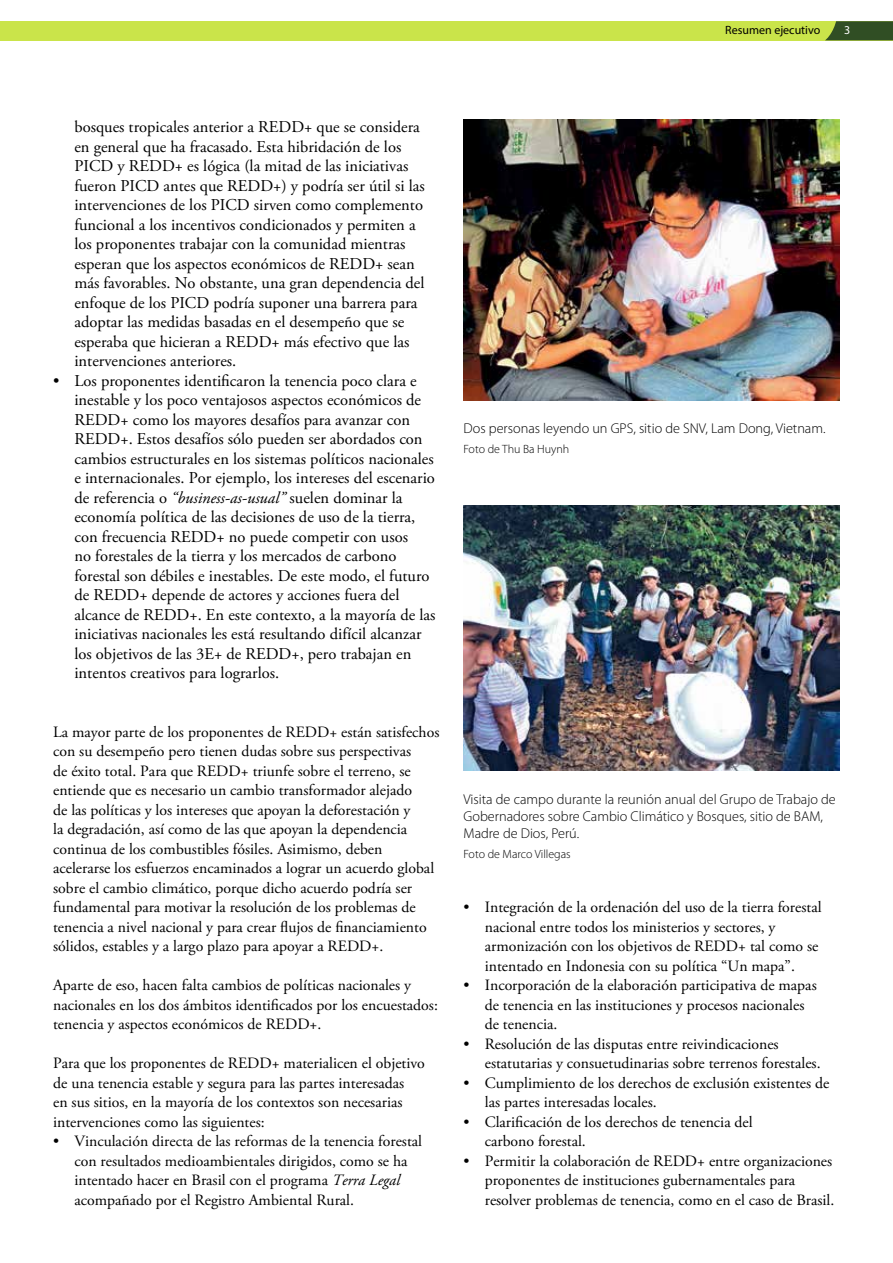
<style>
.page{position:relative;width:893px;height:1263px;background:#fff}
.page>*{position:absolute;margin:0;border:0;box-sizing:border-box;transform-origin:0 0}
.t1{font:16.5px/19.5px "Adobe Garamond Pro";color:#000}
.t2{font:15.75px/19.5px "Adobe Garamond Pro";color:#000}
.t3{font:300 14.25px/17.1px "Myriad Pro";color:#000}
.t4{font:300 12px "Myriad Pro";color:#000}
.t5{font:12px "Myriad Pro";color:#000}
.t6{font:12px "Myriad Pro";color:#fff}
.s1{font-style:italic}
</style>
<div class="page">
<div style="left:0;top:21px;width:893px;height:19px;background:#cae44a"></div>
<svg style="left:825px;top:21px;width:68px;height:19px"></svg>
<img style="left:463px;top:505px;width:377px;height:266px">
<img style="left:463px;top:120px;width:377px;height:281px">
<p class="t5" style="left:725px;top:23px;width:97px">Resumen ejecutivo</p>
<p class="t6" style="left:844px;top:23px;width:8px">3</p>
<p class="t1" style="left:74px;top:118px;width:352px">bosques tropicales anterior a REDD+ que se considera en general que ha fracasado. Esta hibridación de los PICD y REDD+ es lógica (la mitad de las iniciativas fueron PICD antes que REDD+) y podría ser útil si las intervenciones de los PICD sirven como complemento funcional a los incentivos condicionados y permiten a los proponentes trabajar con la comunidad mientras esperan que los aspectos económicos de REDD+ sean más favorables. No obstante, una gran dependencia del enfoque de los PICD podría suponer una barrera para adoptar las medidas basadas en el desempeño que se esperaba que hicieran a REDD+ más efectivo que las intervenciones anteriores.</p>
<p class="t1" style="left:74px;top:371px;width:363px;text-indent:-21px">• Los proponentes identificaron la tenencia poco clara e inestable y los poco ventajosos aspectos económicos de REDD+ como los mayores desafíos para avanzar con REDD+. Estos desafíos sólo pueden ser abordados con cambios estructurales en los sistemas políticos nacionales e internacionales. Por ejemplo, los intereses del escenario de referencia o <span class="s1">“business-as-usual”</span> suelen dominar la economía política de las decisiones de uso de la tierra, con frecuencia REDD+ no puede competir con usos<br>no forestales de la tierra y los mercados de carbono forestal son débiles e inestables. De este modo, el futuro de REDD+ depende de actores y acciones fuera del alcance de REDD+. En este contexto, a la mayoría de las iniciativas nacionales les está resultando difícil alcanzar los objetivos de las 3E+ de REDD+, pero trabajan en intentos creativos para lograrlos.</p>
<p class="t2" style="left:53px;top:722px;width:388px">La mayor parte de los proponentes de REDD+ están satisfechos con su desempeño pero tienen dudas sobre sus perspectivas<br>de éxito total. Para que REDD+ triunfe sobre el terreno, se entiende que es necesario un cambio transformador alejado<br>de las políticas y los intereses que apoyan la deforestación y<br>la degradación, así como de las que apoyan la dependencia continua de los combustibles fósiles. Asimismo, deben acelerarse los esfuerzos encaminados a lograr un acuerdo global sobre el cambio climático, porque dicho acuerdo podría ser fundamental para motivar la resolución de los problemas de tenencia a nivel nacional y para crear flujos de financiamiento sólidos, estables y a largo plazo para apoyar a REDD+.</p>
<p class="t2" style="left:53px;top:976px;width:386px">Aparte de eso, hacen falta cambios de políticas nacionales y nacionales en los dos ámbitos identificados por los encuestados: tenencia y aspectos económicos de REDD+.</p>
<p class="t2" style="left:53px;top:1054px;width:373px">Para que los proponentes de REDD+ materialicen el objetivo de una tenencia estable y segura para las partes interesadas<br>en sus sitios, en la mayoría de los contextos son necesarias intervenciones como las siguientes:</p>
<p class="t2" style="left:74px;top:1132px;width:349px;text-indent:-21px">• Vinculación directa de las reformas de la tenencia forestal con resultados medioambientales dirigidos, como se ha intentado hacer en Brasil con el programa <span class="s1">Terra Legal </span>acompañado por el Registro Ambiental Rural.</p>
<p class="t3" style="left:463px;top:419px;width:364px">Dos personas leyendo un GPS, sitio de SNV, Lam Dong, Vietnam.</p>
<p class="t4" style="left:463px;top:442px;width:107px">Foto de Thu Ba Huynh</p>
<p class="t3" style="left:463px;top:790px;width:374px">Visita de campo durante la reunión anual del Grupo de Trabajo de<br>Gobernadores sobre Cambio Climático y Bosques, sitio de BAM,<br>Madre de Dios, Perú.</p>
<p class="t4" style="left:463px;top:847px;width:109px">Foto de Marco Villegas</p>
<p class="t2" style="left:485px;top:898px;width:338px;text-indent:-21px">• Integración de la ordenación del uso de la tierra forestal nacional entre todos los ministerios y sectores, y armonización con los objetivos de REDD+ tal como se intentado en Indonesia con su política “Un mapa”.</p>
<p class="t2" style="left:485px;top:976px;width:333px;text-indent:-21px">• Incorporación de la elaboración participativa de mapas de tenencia en las instituciones y procesos nacionales de tenencia.</p>
<p class="t2" style="left:485px;top:1034px;width:337px;text-indent:-21px">• Resolución de las disputas entre reivindicaciones estatutarias y consuetudinarias sobre terrenos forestales.</p>
<p class="t2" style="left:485px;top:1073px;width:346px;text-indent:-21px">• Cumplimiento de los derechos de exclusión existentes de las partes interesadas locales.</p>
<p class="t2" style="left:485px;top:1112px;width:269px;text-indent:-21px">• Clarificación de los derechos de tenencia del carbono forestal.</p>
<p class="t2" style="left:485px;top:1151px;width:351px;text-indent:-21px">• Permitir la colaboración de REDD+ entre organizaciones proponentes de instituciones gubernamentales para resolver problemas de tenencia, como en el caso de Brasil.</p>
</div>
